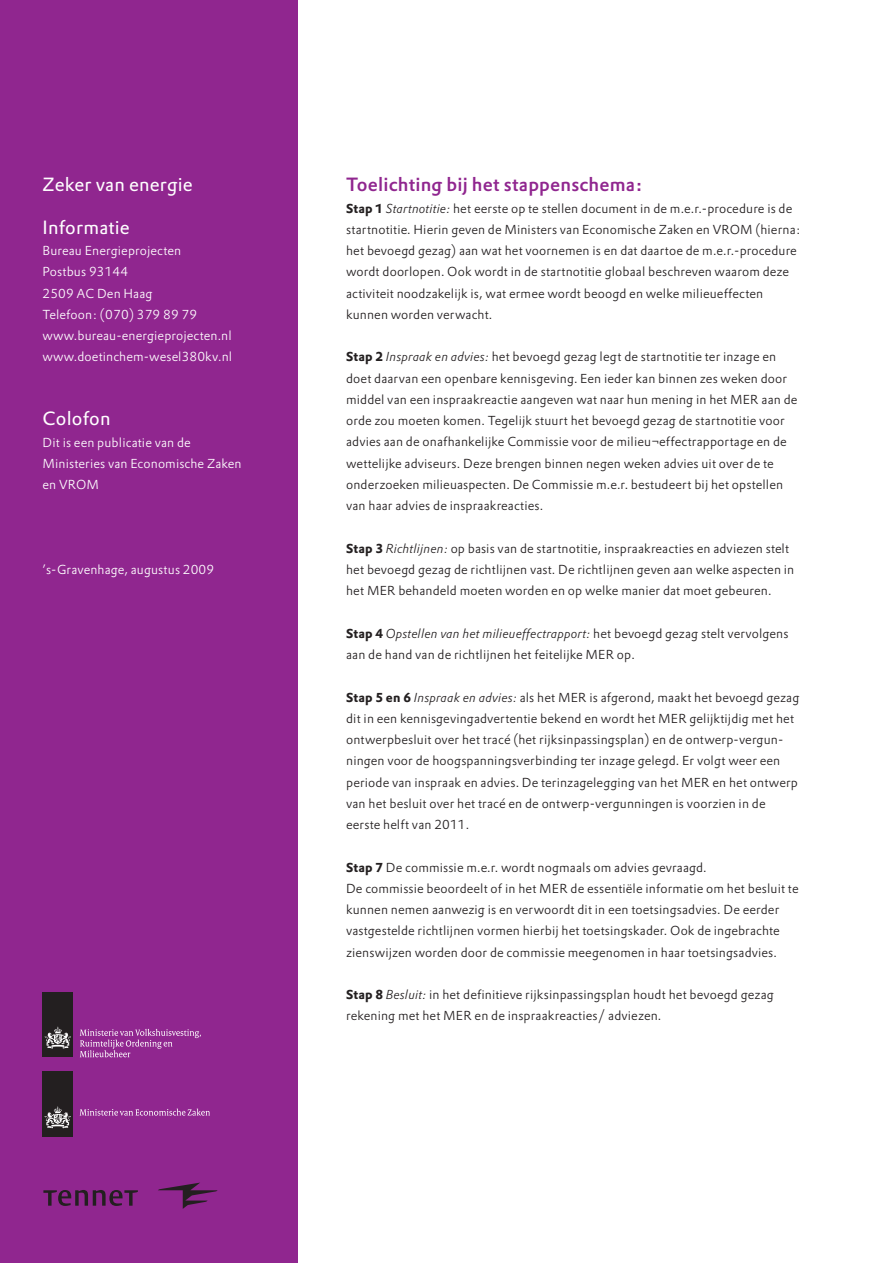
<style>
.page{position:relative;width:893px;height:1263px;background:#fff}
.page>*{position:absolute;margin:0;border:0;box-sizing:border-box;transform-origin:0 0}
.t1{font:18.75px "DTL Prokyon TPRO";letter-spacing:.01em;color:#fff}
.t2{font:500 18.75px "DTL Prokyon TPRO";letter-spacing:.01em;color:#90268f}
.t3{font:300 12.75px/21.3px "DTL Prokyon TPRO";letter-spacing:.01em;color:#231f20}
.t4{font:300 12.75px/21.3px "DTL Prokyon TPRO";letter-spacing:.01em;color:#fff}
.s1{font-weight:700}
.s2{font-style:italic}
</style>
<div class="page">
<div style="left:0;top:0;width:298px;height:1263px;background:#90268f"></div>
<div style="left:43px;top:1071px;width:30px;height:66px;background:#231f20"></div>
<svg style="left:45px;top:1106px;width:165px;height:23px"></svg>
<div style="left:43px;top:992px;width:30px;height:65px;background:#231f20"></div>
<svg style="left:45px;top:1026px;width:26px;height:23px"></svg>
<svg style="left:80px;top:1029px;width:121px;height:28px"></svg>
<svg style="left:43px;top:1190px;width:95px;height:16px"></svg>
<svg style="left:158px;top:1182px;width:60px;height:27px"></svg>
<h1 class="t1" style="left:43px;top:172px;width:152px">Zeker van energie</h1>
<h1 class="t1" style="left:43px;top:215px;width:89px">Informatie</h1>
<p class="t4" style="left:43px;top:240px;width:191px">Bureau Energieprojecten<br>Postbus 93144<br>2509 AC Den Haag<br>Telefoon: (070) 379 89 79 www.bureau-energieprojecten.nl www.doetinchem-wesel380kv.nl</p>
<h1 class="t1" style="left:43px;top:406px;width:70px">Colofon</h1>
<p class="t4" style="left:43px;top:431px;width:201px">Dit is een publicatie van de<br>Ministeries van Economische Zaken en VROM</p>
<p class="t4" style="left:43px;top:559px;width:173px">’s-Gravenhage, augustus 2009</p>
<h1 class="t2" style="left:346px;top:172px;width:298px">Toelichting bij het stappenschema:</h1>
<p class="t3" style="left:346px;top:197px;width:456px"><span class="s1">Stap 1</span> <span class="s2">Startnotitie:</span> het eerste op te stellen document in de m.e.r.-procedure is de startnotitie. Hierin geven de Ministers van Economische Zaken en VROM (hierna: het bevoegd gezag) aan wat het voornemen is en dat daartoe de m.e.r.-procedure wordt doorlopen. Ook wordt in de startnotitie globaal beschreven waarom deze activiteit noodzakelijk is, wat ermee wordt beoogd en welke milieueffecten kunnen worden verwacht.</p>
<p class="t3" style="left:346px;top:346px;width:453px"><span class="s1">Stap 2</span> <span class="s2">Inspraak en advies:</span> het bevoegd gezag legt de startnotitie ter inzage en doet daarvan een openbare kennisgeving. Een ieder kan binnen zes weken door middel van een inspraakreactie aangeven wat naar hun mening in het MER aan de orde zou moeten komen. Tegelijk stuurt het bevoegd gezag de startnotitie voor advies aan de onafhankelijke Commissie voor de milieu¬effectrapportage en de wettelijke adviseurs. Deze brengen binnen negen weken advies uit over de te onderzoeken milieuaspecten. De Commissie m.e.r. bestudeert bij het opstellen van haar advies de inspraakreacties.</p>
<p class="t3" style="left:346px;top:537px;width:450px"><span class="s1">Stap 3</span> <span class="s2">Richtlijnen:</span> op basis van de startnotitie, inspraakreacties en adviezen stelt het bevoegd gezag de richtlijnen vast. De richtlijnen geven aan welke aspecten in het MER behandeld moeten worden en op welke manier dat moet gebeuren.</p>
<p class="t3" style="left:346px;top:622px;width:444px"><span class="s1">Stap 4</span> <span class="s2">Opstellen van het milieueffectrapport:</span> het bevoegd gezag stelt vervolgens aan de hand van de richtlijnen het feitelijke MER op.</p>
<p class="t3" style="left:346px;top:686px;width:455px"><span class="s1">Stap 5 en 6</span> <span class="s2">Inspraak en advies:</span> als het MER is afgerond, maakt het bevoegd gezag dit in een kennisgevingadvertentie bekend en wordt het MER gelijktijdig met het ontwerpbesluit over het tracé (het rijksinpassingsplan) en de ontwerp-vergun&shy;ningen voor de hoogspanningsverbinding ter inzage gelegd. Er volgt weer een periode van inspraak en advies. De terinzagelegging van het MER en het ontwerp van het besluit over het tracé en de ontwerp-vergunningen is voorzien in de eerste helft van 2011.</p>
<p class="t3" style="left:346px;top:856px;width:454px"><span class="s1">Stap 7</span> De commissie m.e.r. wordt nogmaals om advies gevraagd.<br>De commissie beoordeelt of in het MER de essentiële informatie om het besluit te kunnen nemen aanwezig is en verwoordt dit in een toetsingsadvies. De eerder vastgestelde richtlijnen vormen hierbij het toetsingskader. Ook de ingebrachte zienswijzen worden door de commissie meegenomen in haar toetsingsadvies.</p>
<p class="t3" style="left:346px;top:984px;width:429px"><span class="s1">Stap 8</span> <span class="s2">Besluit:</span> in het definitieve rijksinpassingsplan houdt het bevoegd gezag rekening met het MER en de inspraakreacties/ adviezen.</p>
</div>
